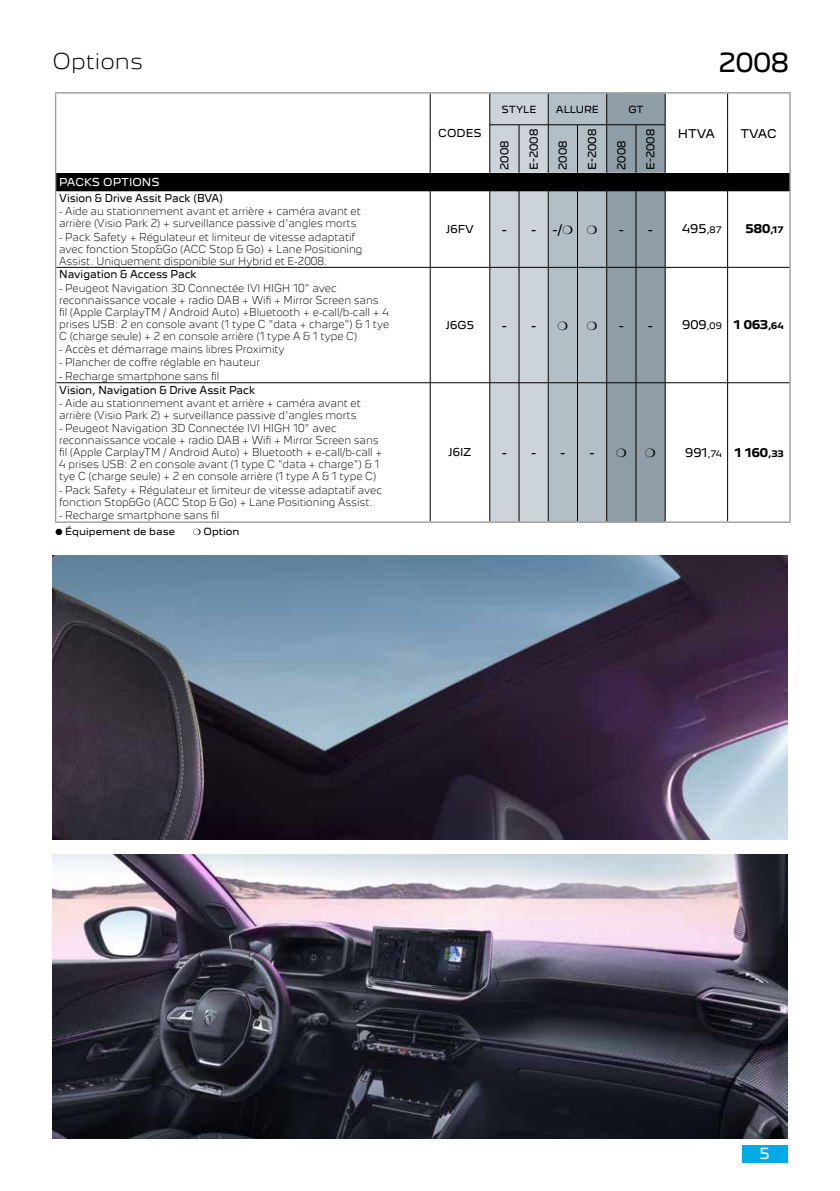
<style>
.page{position:relative;width:840px;height:1191px;background:#fff}
.page>*{position:absolute;margin:0;border:0;box-sizing:border-box;transform-origin:0 0}
.t1{font:24px "Peugeot New";color:#000}
.t2{font:300 20px "Peugeot New";color:#000}
.t3{font:14px "Peugeot New";color:#fff}
.t4{font:12px "Peugeot New";color:#000}
.t5{font:700 11px "Peugeot New";color:#000}
.t6{font:11px "Peugeot New";color:#000}
.t7{font:300 10px/12px "Peugeot New";color:#000;scale:.9 1}
.t8{font:10px "Peugeot New";color:#000;scale:.9 1}
.t9{font:10px "Peugeot New";color:#000}
.t10{font:10px "Peugeot New";color:#fff}
.t11{font:9px "Peugeot New";color:#000}
.s1{font-size:8.2px}
.s2{font-weight:400}
.s3{font-weight:400;font-size:8.2px}
</style>
<div class="page">
<img style="left:52px;top:855px;width:735px;height:283px">
<img style="left:52px;top:556px;width:735px;height:283px">
<div style="left:741px;top:1145px;width:46px;height:17px;background:#00aae5"></div>
<div style="left:56px;top:173px;width:733px;height:18px;background:#000"></div>
<hr style="left:429px;top:191px;width:1px;height:76px;background:#000">
<hr style="left:56px;top:267px;width:374px;height:1px;background:#000">
<hr style="left:430px;top:267px;width:59px;height:1px;background:#000">
<hr style="left:429px;top:267px;width:1px;height:115px;background:#000">
<hr style="left:56px;top:382px;width:374px;height:1px;background:#000">
<hr style="left:430px;top:382px;width:59px;height:1px;background:#000">
<hr style="left:429px;top:383px;width:1px;height:138px;background:#000">
<hr style="left:55px;top:92px;width:375px;height:2px;background:#9d9d9c">
<hr style="left:55px;top:94px;width:1px;height:31px;background:#9d9d9c">
<hr style="left:430px;top:92px;width:59px;height:2px;background:#9d9d9c">
<hr style="left:489px;top:92px;width:29px;height:2px;background:#9d9d9c">
<hr style="left:518px;top:92px;width:30px;height:2px;background:#9d9d9c">
<hr style="left:548px;top:92px;width:29px;height:2px;background:#9d9d9c">
<hr style="left:577px;top:92px;width:29px;height:2px;background:#9d9d9c">
<hr style="left:606px;top:92px;width:29px;height:2px;background:#9d9d9c">
<hr style="left:635px;top:92px;width:29px;height:2px;background:#9d9d9c">
<hr style="left:664px;top:92px;width:63px;height:2px;background:#9d9d9c">
<hr style="left:727px;top:92px;width:63px;height:2px;background:#9d9d9c">
<hr style="left:55px;top:125px;width:1px;height:48px;background:#9d9d9c">
<svg style="left:55px;top:173px;width:1px;height:18px"></svg>
<hr style="left:55px;top:191px;width:1px;height:76px;background:#9d9d9c">
<hr style="left:55px;top:267px;width:1px;height:116px;background:#9d9d9c">
<hr style="left:55px;top:383px;width:1px;height:138px;background:#9d9d9c">
<hr style="left:55px;top:521px;width:375px;height:2px;background:#9d9d9c">
<hr style="left:430px;top:521px;width:59px;height:2px;background:#9d9d9c">
<hr style="left:489px;top:521px;width:29px;height:2px;background:#9d9d9c">
<hr style="left:518px;top:521px;width:30px;height:2px;background:#9d9d9c">
<hr style="left:548px;top:521px;width:29px;height:2px;background:#9d9d9c">
<hr style="left:577px;top:521px;width:29px;height:2px;background:#9d9d9c">
<hr style="left:606px;top:521px;width:29px;height:2px;background:#9d9d9c">
<hr style="left:635px;top:521px;width:29px;height:2px;background:#9d9d9c">
<hr style="left:664px;top:521px;width:63px;height:2px;background:#9d9d9c">
<hr style="left:727px;top:521px;width:63px;height:2px;background:#9d9d9c">
<hr style="left:429px;top:94px;width:1px;height:31px;background:#000">
<hr style="left:429px;top:125px;width:1px;height:48px;background:#000">
<svg style="left:489px;top:93px;width:301px;height:429px"></svg>
<h2 class="t2" style="left:52px;top:44px;width:92px">Options</h2>
<h1 class="t1" style="left:718px;top:42px;width:72px">2008</h1>
<p class="t10" style="left:59px;top:173px;width:102px">PACKS OPTIONS</p>
<p class="t8" style="left:59px;top:189px;width:183px">Vision &amp; Drive Assit Pack (BVA)</p>
<p class="t7" style="left:59px;top:204px;width:336px">- Aide au stationnement avant et arrière + caméra avant et arrière (Visio Park 2) + surveillance passive d'angles morts</p>
<p class="t7" style="left:59px;top:230px;width:338px">- Pack Safety + Régulateur et limiteur de vitesse adaptatif avec fonction Stop&amp;Go (ACC Stop &amp; Go) + Lane Positioning<br>Assist. Uniquement disponible sur Hybrid et E-2008.</p>
<p class="t8" style="left:59px;top:266px;width:154px">Navigation &amp; Access Pack</p>
<p class="t7" style="left:59px;top:281px;width:368px">- Peugeot Navigation 3D Connectée IVI HIGH 10" avec reconnaissance vocale + radio DAB + Wifi + Mirror Screen sans fil (Apple CarplayTM / Android Auto) +Bluetooth + e-call/b-call + 4 prises USB: 2 en console avant (1 type C "data + charge") &amp; 1 tye C (charge seule) + 2 en console arrière (1 type A &amp; 1 type C)</p>
<p class="t7" style="left:59px;top:342px;width:252px">- Accès et démarrage mains libres Proximity</p>
<p class="t7" style="left:59px;top:356px;width:224px">- Plancher de coffre réglable en hauteur</p>
<p class="t7" style="left:59px;top:369px;width:179px">- Recharge smartphone sans fil</p>
<p class="t8" style="left:59px;top:381px;width:219px">Vision, Navigation &amp; Drive Assit Pack</p>
<p class="t7" style="left:59px;top:396px;width:336px">- Aide au stationnement avant et arrière + caméra avant et arrière (Visio Park 2) + surveillance passive d'angles morts</p>
<p class="t7" style="left:59px;top:422px;width:360px">- Peugeot Navigation 3D Connectée IVI HIGH 10" avec reconnaissance vocale + radio DAB + Wifi + Mirror Screen sans fil (Apple CarplayTM / Android Auto) + Bluetooth + e-call/b-call + 4 prises USB: 2 en console avant (1 type C "data + charge") &amp; 1 tye C (charge seule) + 2 en console arrière (1 type A &amp; 1 type C)</p>
<p class="t7" style="left:59px;top:483px;width:360px">- Pack Safety + Régulateur et limiteur de vitesse adaptatif avec fonction Stop&amp;Go (ACC Stop &amp; Go) + Lane Positioning Assist.</p>
<p class="t7" style="left:59px;top:508px;width:179px">- Recharge smartphone sans fil</p>
<p class="t11" style="left:56px;top:524px;width:121px">● Équipement de base</p>
<p class="t11" style="left:203px;top:524px;width:38px">Option</p>
<p class="t9" style="left:438px;top:125px;width:45px">CODES</p>
<p class="t11" style="left:501px;top:102px;width:36px">STYLE</p>
<p class="t11" style="left:555px;top:102px;width:45px">ALLURE</p>
<p class="t11" style="left:628px;top:102px;width:17px">GT</p>
<p class="t9" style="left:496px;top:170px;width:31px;rotate:-90deg">2008</p>
<p class="t9" style="left:525px;top:170px;width:42px;rotate:-90deg">E-2008</p>
<p class="t9" style="left:554px;top:170px;width:31px;rotate:-90deg">2008</p>
<p class="t9" style="left:583px;top:170px;width:42px;rotate:-90deg">E-2008</p>
<p class="t9" style="left:612px;top:170px;width:31px;rotate:-90deg">2008</p>
<p class="t9" style="left:642px;top:170px;width:42px;rotate:-90deg">E-2008</p>
<p class="t6" style="left:677px;top:124px;width:39px">HTVA</p>
<p class="t6" style="left:740px;top:124px;width:38px">TVAC</p>
<p class="t9" style="left:446px;top:221px;width:29px">J6FV</p>
<p class="t4" style="left:502px;top:219px;width:35px">- -</p>
<p class="t4" style="left:552px;top:219px;width:11px">-/</p>
<p class="t4" style="left:618px;top:219px;width:35px">- -</p>
<p class="t6" style="left:681px;top:220px;width:41px">495<span class="s1">,87</span></p>
<p class="t5" style="left:745px;top:220px;width:40px">580<span class="s1">,17</span></p>
<p class="t9" style="left:445px;top:317px;width:30px">J6G5</p>
<p class="t4" style="left:502px;top:315px;width:35px">- -</p>
<p class="t4" style="left:618px;top:315px;width:35px">- -</p>
<p class="t5" style="left:681px;top:316px;width:103px"><span class="s2">909</span><span class="s3">,09</span> 1 063<span class="s1">,64</span></p>
<p class="t9" style="left:448px;top:444px;width:24px">J6IZ</p>
<p class="t4" style="left:502px;top:442px;width:35px">- -</p>
<p class="t4" style="left:560px;top:442px;width:35px">- -</p>
<p class="t5" style="left:684px;top:443px;width:100px"><span class="s2">991</span><span class="s3">,74</span> 1 160<span class="s1">,33</span></p>
<h3 class="t3" style="left:759px;top:1142px;width:12px">5</h3>
</div>
